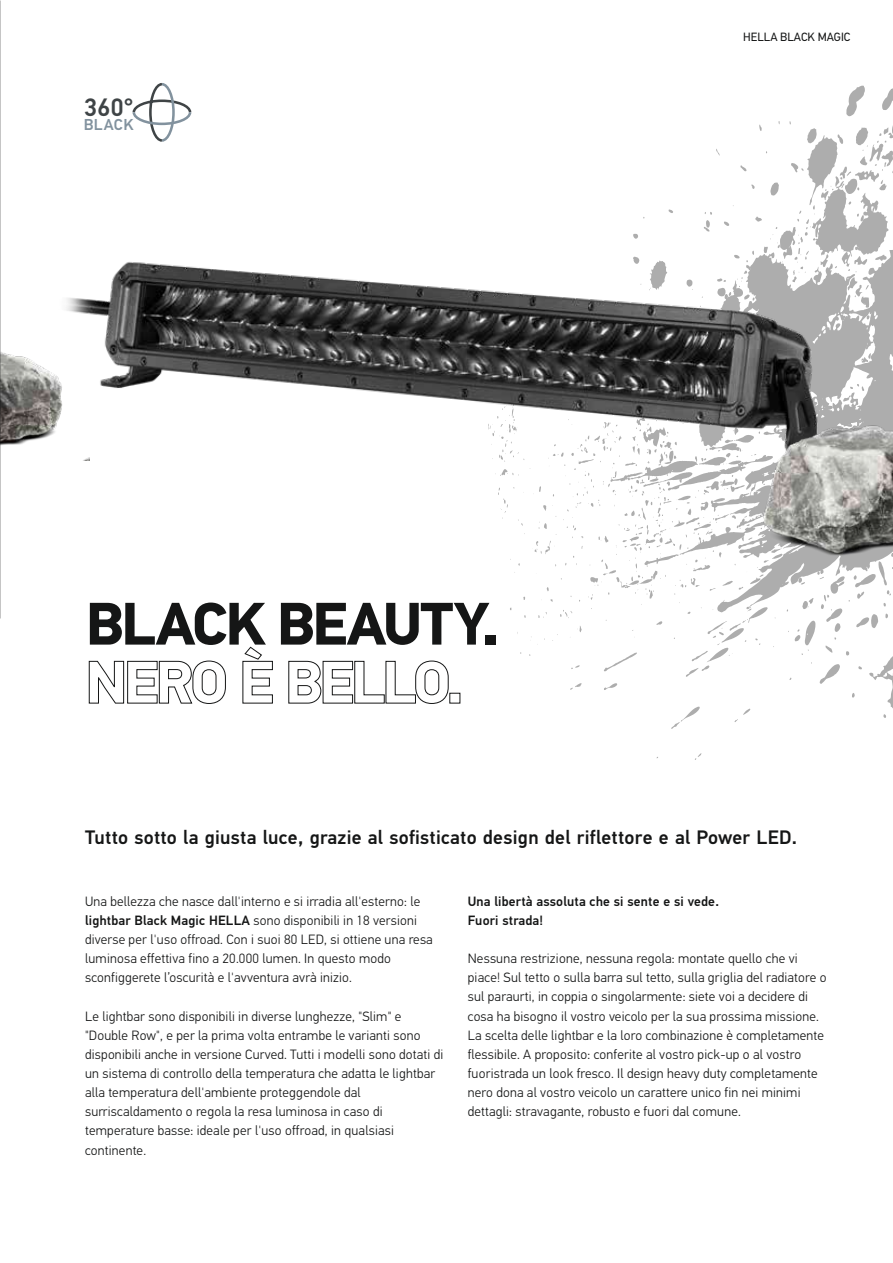
<style>
.page{position:relative;width:893px;height:1263px;background:#fff}
.page>*{position:absolute;margin:0;border:0;box-sizing:border-box;transform-origin:0 0}
.t1{font:700 60px/58.5px "Hella DIN Universal";letter-spacing:-.055em;color:#151616}
.t2{font:500 25.2px "Hella DIN Universal";color:#3f4446}
.t3{font:500 19.5px "Hella DIN Universal";letter-spacing:.015em;color:#151616}
.t4{font:500 15.9px "Hella DIN Universal";letter-spacing:.02em;color:#82929e}
.t5{font:300 13.5px/19.2px "Hella DIN Universal";letter-spacing:.015em;color:#151616}
.t6{font:500 13.5px/19.2px "Hella DIN Universal";letter-spacing:.015em;color:#151616}
.t7{font:12px "Hella DIN Universal";color:#151616}
.s1{font-weight:500}
</style>
<div class="page">
<svg style="left:604px;top:85px;width:289px;height:644px"></svg>
<img style="left:0;top:340px;width:53px;height:120px">
<svg style="left:132px;top:83px;width:60px;height:59px"></svg>
<img style="left:53px;top:204px;width:840px;height:421px">
<img style="left:731px;top:406px;width:162px;height:174px">
<h2 class="t2" style="left:84px;top:91px;width:52px">360°</h2>
<p class="t4" style="left:84px;top:115px;width:51px">BLACK</p>
<h1 class="t1" style="left:85px;top:598px;width:416px">BLACK BEAUTY.<br>NERO È BELLO.</h1>
<p class="t7" style="left:743px;top:30px;width:109px">HELLA BLACK MAGIC</p>
<h3 class="t3" style="left:85px;top:825px;width:713px">Tutto sotto la giusta luce, grazie al sofisticato design del riflettore e al Power LED.</h3>
<p class="t5" style="left:85px;top:892px;width:349px">Una bellezza che nasce dall'interno e si irradia all'esterno: le <span class="s1">lightbar Black Magic HELLA</span> sono disponibili in 18 versioni diverse per l'uso offroad. Con i suoi 80 LED, si ottiene una resa luminosa effettiva fino a 20.000 lumen. In questo modo sconfiggerete l’oscurità e l'avventura avrà inizio.</p>
<p class="t5" style="left:85px;top:1007px;width:360px">Le lightbar sono disponibili in diverse lunghezze, "Slim" e "Double Row", e per la prima volta entrambe le varianti sono disponibili anche in versione Curved. Tutti i modelli sono dotati di un sistema di controllo della temperatura che adatta le lightbar alla temperatura dell'ambiente proteggendole dal surriscaldamento o regola la resa luminosa in caso di temperature basse: ideale per l'uso offroad, in qualsiasi continente.</p>
<p class="t6" style="left:468px;top:893px;width:253px">Una libertà assoluta che si sente e si vede.<br>Fuori strada!</p>
<p class="t5" style="left:468px;top:950px;width:360px">Nessuna restrizione, nessuna regola: montate quello che vi piace! Sul tetto o sulla barra sul tetto, sulla griglia del radiatore o sul paraurti, in coppia o singolarmente: siete voi a decidere di cosa ha bisogno il vostro veicolo per la sua prossima missione.<br>La scelta delle lightbar e la loro combinazione è completamente flessibile. A proposito: conferite al vostro pick-up o al vostro fuoristrada un look fresco. Il design heavy duty completamente nero dona al vostro veicolo un carattere unico fin nei minimi dettagli: stravagante, robusto e fuori dal comune.</p>
</div>
